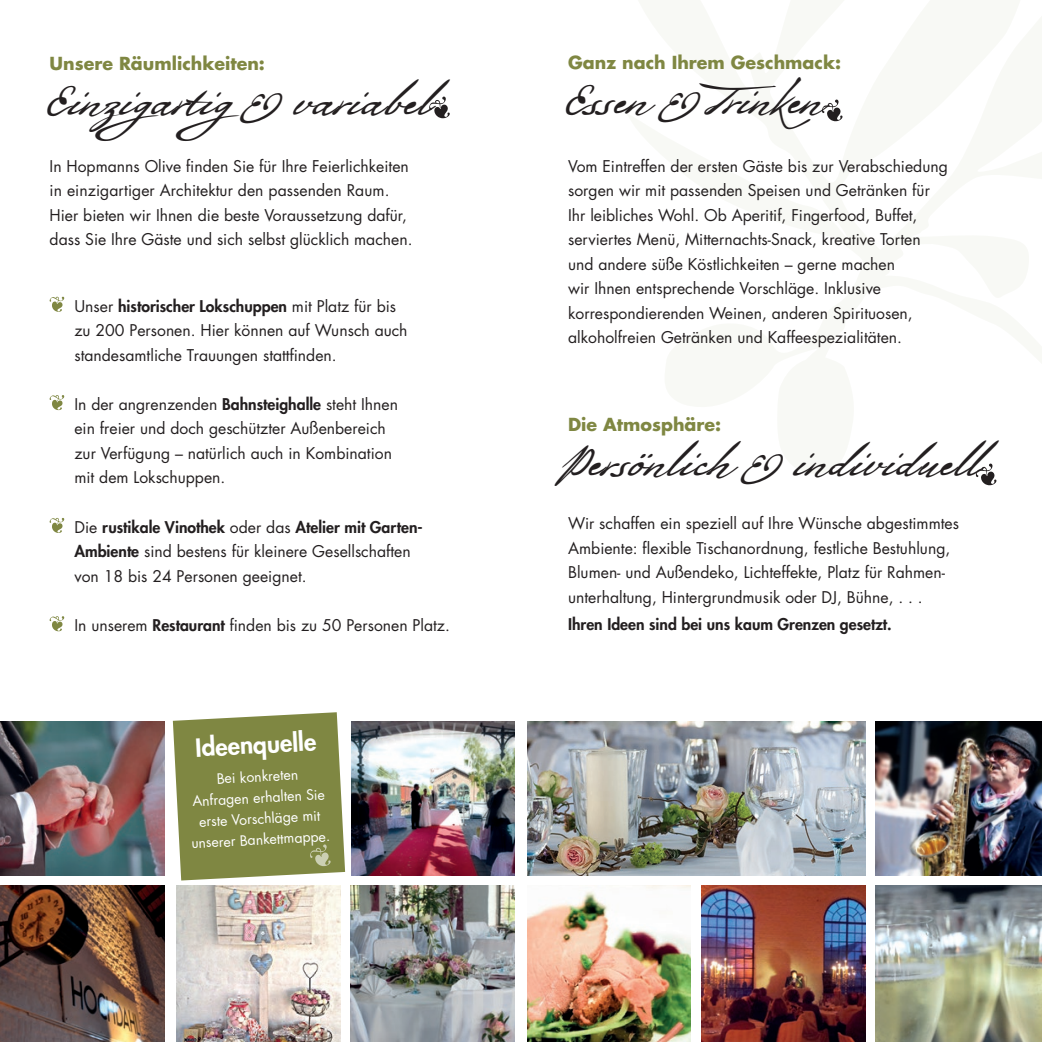
<style>
.page{position:relative;width:1042px;height:1042px;background:#fff}
.page>*{position:absolute;margin:0;border:0;box-sizing:border-box;transform-origin:0 0}
.Kursiv_Hinweis{font:47.25px "Bolivar";color:#231f20}
.t1{font:800 24.5px "Futura Std";color:#fff}
.t2{font:700 17.5px "Futura Std";color:#7f8742}
.t3{font:15.75px/24.5px "Futura Std";color:#231f20}
.t4{font:800 15.75px "Futura Std";color:#231f20}
.t5{font:14px/21px "Futura Std";color:#fff;text-align:center}
.s1{font-weight:800}
</style>
<div class="page">
<svg style="left:50px;top:297px;width:14px;height:15px"></svg>
<svg style="left:50px;top:395px;width:14px;height:15px"></svg>
<svg style="left:50px;top:518px;width:14px;height:15px"></svg>
<svg style="left:50px;top:616px;width:14px;height:15px"></svg>
<img style="left:0;top:885px;width:165px;height:157px">
<img style="left:875px;top:885px;width:167px;height:157px">
<img style="left:527px;top:885px;width:164px;height:157px">
<img style="left:875px;top:722px;width:167px;height:154px">
<img style="left:351px;top:722px;width:164px;height:154px">
<img style="left:702px;top:885px;width:163px;height:157px">
<img style="left:351px;top:885px;width:163px;height:157px">
<img style="left:0;top:722px;width:165px;height:154px">
<img style="left:527px;top:722px;width:338px;height:154px">
<img style="left:177px;top:885px;width:164px;height:157px">
<svg style="left:429px;top:97px;width:21px;height:21px"></svg>
<svg style="left:822px;top:99px;width:20px;height:22px"></svg>
<svg style="left:976px;top:463px;width:20px;height:22px"></svg>
<svg style="left:173px;top:712px;width:172px;height:168px;background:#8b9253"></svg>
<p class="t2" style="left:50px;top:52px;width:217px">Unsere Räumlichkeiten:</p>
<p class="Kursiv_Hinweis" style="left:50px;top:70px;width:410px">Einzigartig&amp; variabel</p>
<p class="t3" style="left:50px;top:154px;width:364px">In Hopmanns Olive finden Sie für Ihre Feierlichkeiten in einzigartiger Architektur den passenden Raum.<br>Hier bieten wir Ihnen die beste Voraussetzung dafür, dass Sie Ihre Gäste und sich selbst glücklich machen.</p>
<p class="t3" style="left:74px;top:294px;width:335px">Unser <span class="s1">historischer Lokschuppen</span> mit Platz für bis zu 200 Personen. Hier können auf Wunsch auch standesamtliche Trauungen stattfinden.</p>
<p class="t3" style="left:74px;top:392px;width:325px">In der angrenzenden <span class="s1">Bahnsteighalle</span> steht Ihnen ein freier und doch geschützter Außenbereich zur Verfügung – natürlich auch in Kombination mit dem Lokschuppen.</p>
<p class="t3" style="left:74px;top:515px;width:350px">Die <span class="s1">rustikale Vinothek</span> oder das <span class="s1">Atelier mit Garten-<br>Ambiente</span> sind bestens für kleinere Gesellschaften von 18 bis 24 Personen geeignet.</p>
<p class="t3" style="left:74px;top:613px;width:377px">In unserem <span class="s1">Restaurant</span> finden bis zu 50 Personen Platz.</p>
<p class="t1" style="left:195px;top:732px;width:123px;rotate:-3deg">Ideenquelle</p>
<p class="t5" style="left:188px;top:770px;width:140px;rotate:-3deg">Bei konkreten<br>Anfragen erhalten Sie erste Vorschläge mit unserer Bankettmappe.</p>
<p class="t2" style="left:568px;top:51px;width:274px">Ganz nach Ihrem Geschmack:</p>
<p class="Kursiv_Hinweis" style="left:568px;top:69px;width:257px">Essen &amp; Trinken</p>
<p class="t3" style="left:568px;top:154px;width:381px">Vom Eintreffen der ersten Gäste bis zur Verabschiedung sorgen wir mit passenden Speisen und Getränken für Ihr leibliches Wohl. Ob Aperitif, Fingerfood, Buffet, serviertes Menü, Mitternachts-Snack, kreative Torten und andere süße Köstlichkeiten – gerne machen<br>wir Ihnen entsprechende Vorschläge. Inklusive korrespondierenden Weinen, anderen Spirituosen, alkoholfreien Getränken und Kaffeespezialitäten.</p>
<p class="t2" style="left:568px;top:413px;width:155px">Die Atmosphäre:</p>
<p class="Kursiv_Hinweis" style="left:568px;top:431px;width:440px">Persönlich &amp; individuell</p>
<p class="t3" style="left:568px;top:511px;width:392px">Wir schaffen ein speziell auf Ihre Wünsche abgestimmtes Ambiente: flexible Tischanordnung, festliche Bestuhlung, Blumen- und Außendeko, Lichteffekte, Platz für Rahmen&shy;unterhaltung, Hintergrundmusik oder DJ, Bühne, . . .</p>
<p class="t4" style="left:568px;top:614px;width:325px">Ihren Ideen sind bei uns kaum Grenzen gesetzt.</p>
</div>
